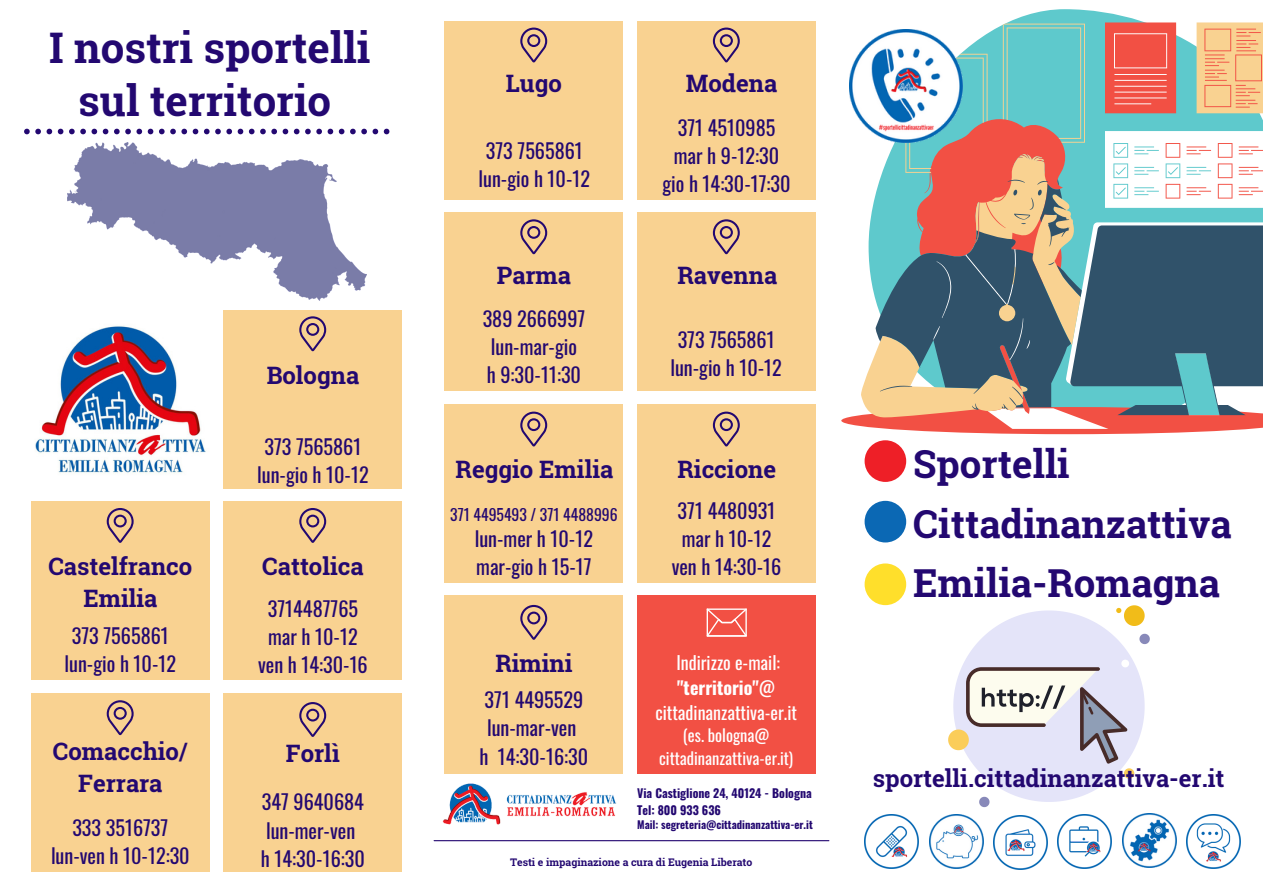
<style>
.page{position:relative;width:1263px;height:894px;background:#fff}
.page>*{position:absolute;margin:0;border:0;box-sizing:border-box;transform-origin:0 0}
.t1{font:700 42.15px/52.8px "Roboto Slab";color:#230871;text-align:center}
.t2{font:700 38.55px/59.6px "Roboto Slab";color:#230871}
.t3{font:700 24px/32.5px "Roboto Slab";color:#230871;text-align:center}
.t4{font:20.25px/28px "Oswald";color:#230871;text-align:center}
.t5{font:18px/24.8px "Oswald";color:#fff;text-align:center}
.t6{font:16.5px/22.5px "Oswald";color:#fff;text-align:center}
.t7{font:15.75px "Oswald";color:#230871}
.t8{font:700 12px/16px "Oswald";color:#230871}
.t9{font:700 10.65px "Oswald";color:#230871}
.t10{font:700 10.5px "Roboto Slab";color:#230871}
.s1{font-weight:700}
</style>
<div class="page">
<svg style="left:1009px;top:9px;width:135px;height:13px;fill:#5ec9cc"></svg>
<svg style="left:841px;top:73px;width:407px;height:361px"></svg>
<svg style="left:932px;top:417px;width:331px;height:12px;fill:#f25044"></svg>
<svg style="left:859px;top:22px;width:404px;height:395px"></svg>
<svg style="left:876px;top:179px;width:387px;height:236px;background:#718589"></svg>
<div style="left:865px;top:440px;width:41px;height:42px;background:#ee1f27;border-radius:50%"></div>
<div style="left:865px;top:500px;width:41px;height:42px;background:#0b68b4;border-radius:50%"></div>
<div style="left:865px;top:563px;width:41px;height:42px;background:#ffdf2b;border-radius:50%"></div>
<img style="left:442px;top:783px;width:175px;height:42px">
<img style="left:67px;top:143px;width:299px;height:157px">
<hr style="left:434px;top:839px;width:395px;height:2px;background:#230871">
<img style="left:850px;top:30px;width:112px;height:112px">
<div style="left:224px;top:310px;width:178px;height:179px;background:#f9d291"></div>
<div style="left:31px;top:501px;width:179px;height:178px;background:#f9d291"></div>
<div style="left:224px;top:501px;width:178px;height:178px;background:#f9d291"></div>
<div style="left:31px;top:692px;width:179px;height:179px;background:#f9d291"></div>
<div style="left:224px;top:692px;width:178px;height:179px;background:#f9d291"></div>
<div style="left:445px;top:595px;width:178px;height:179px;background:#f9d291"></div>
<svg style="left:299px;top:316px;width:27px;height:35px"></svg>
<svg style="left:107px;top:508px;width:27px;height:34px"></svg>
<svg style="left:299px;top:508px;width:27px;height:34px"></svg>
<svg style="left:107px;top:700px;width:27px;height:35px"></svg>
<svg style="left:299px;top:702px;width:27px;height:34px"></svg>
<div style="left:445px;top:21px;width:178px;height:179px;background:#f9d291"></div>
<div style="left:637px;top:21px;width:179px;height:179px;background:#f9d291"></div>
<div style="left:445px;top:212px;width:178px;height:179px;background:#f9d291"></div>
<div style="left:637px;top:212px;width:179px;height:179px;background:#f9d291"></div>
<div style="left:445px;top:404px;width:178px;height:179px;background:#f9d291"></div>
<div style="left:637px;top:404px;width:179px;height:179px;background:#f9d291"></div>
<svg style="left:520px;top:28px;width:27px;height:34px"></svg>
<svg style="left:713px;top:28px;width:27px;height:34px"></svg>
<svg style="left:520px;top:219px;width:27px;height:35px"></svg>
<svg style="left:713px;top:219px;width:27px;height:35px"></svg>
<svg style="left:520px;top:411px;width:27px;height:35px"></svg>
<svg style="left:713px;top:411px;width:27px;height:35px"></svg>
<svg style="left:520px;top:604px;width:27px;height:35px"></svg>
<div style="left:637px;top:595px;width:179px;height:179px;background:#f25044"></div>
<svg style="left:706px;top:608px;width:41px;height:28px"></svg>
<svg style="left:948px;top:605px;width:202px;height:201px"></svg>
<svg style="left:24px;top:129px;width:365px;height:5px"></svg>
<img style="left:35px;top:326px;width:171px;height:148px">
<img style="left:865px;top:814px;width:54px;height:54px">
<img style="left:993px;top:815px;width:54px;height:54px">
<img style="left:1058px;top:814px;width:54px;height:54px">
<img style="left:1187px;top:814px;width:54px;height:54px">
<img style="left:1122px;top:813px;width:54px;height:54px">
<img style="left:929px;top:814px;width:54px;height:54px">
<h1 class="t1" style="left:49px;top:20px;width:323px">I nostri sportelli sul territorio</h1>
<p class="t3" style="left:267px;top:358px;width:94px">Bologna</p>
<p class="t3" style="left:48px;top:548px;width:145px">Castelfranco<br>Emilia</p>
<p class="t4" style="left:65px;top:620px;width:113px">373 7565861 lun-gio h 10-12</p>
<p class="t4" style="left:257px;top:431px;width:113px">373 7565861 lun-gio h 10-12</p>
<p class="t3" style="left:262px;top:548px;width:103px">Cattolica</p>
<p class="t4" style="left:258px;top:593px;width:111px">3714487765 mar h 10-12 ven h 14:30-16</p>
<p class="t3" style="left:53px;top:733px;width:136px">Comacchio/<br>Ferrara</p>
<p class="t3" style="left:286px;top:736px;width:56px">Forlì</p>
<p class="t4" style="left:261px;top:787px;width:105px;text-align:left">347 9640684 lun-mer-ven<br>h 14:30-16:30</p>
<p class="t4" style="left:51px;top:812px;width:140px">333 3516737 lun-ven h 10-12:30</p>
<p class="t3" style="left:506px;top:66px;width:58px">Lugo</p>
<p class="t3" style="left:686px;top:66px;width:93px">Modena</p>
<p class="t4" style="left:479px;top:136px;width:113px">373 7565861 lun-gio h 10-12</p>
<p class="t4" style="left:662px;top:112px;width:130px">371 4510985 mar h 9-12:30 gio h 14:30-17:30</p>
<p class="t3" style="left:497px;top:258px;width:76px">Parma</p>
<p class="t3" style="left:677px;top:258px;width:101px">Ravenna</p>
<p class="t4" style="left:483px;top:303px;width:104px;text-align:left">389 2666997 lun-mar-gio<br>h 9:30-11:30</p>
<p class="t4" style="left:670px;top:324px;width:113px">373 7565861 lun-gio h 10-12</p>
<p class="t3" style="left:456px;top:452px;width:159px">Reggio Emilia</p>
<p class="t3" style="left:677px;top:452px;width:100px">Riccione</p>
<p class="t7" style="left:450px;top:502px;width:169px">371 4495493 / 371 4488996</p>
<p class="t4" style="left:475px;top:524px;width:120px;text-align:left">lun-mer h 10-12 mar-gio h 15-17</p>
<p class="t4" style="left:672px;top:496px;width:111px">371 4480931 mar h 10-12 ven h 14:30-16</p>
<p class="t3" style="left:495px;top:646px;width:79px">Rimini</p>
<p class="t4" style="left:480px;top:685px;width:110px">371 4495529 lun-mar-ven<br>h 14:30-16:30</p>
<p class="t5" style="left:655px;top:649px;width:143px">Indirizzo e-mail: <span class="s1">"territorio"</span>@ cittadinanzattiva-er.it</p>
<p class="t6" style="left:659px;top:723px;width:136px">(es. bologna@ cittadinanzattiva-er.it)</p>
<p class="t8" style="left:637px;top:784px;width:176px">Via Castiglione 24, 40124 - Bologna<br>Tel: 800 933 636</p>
<p class="t9" style="left:637px;top:815px;width:177px">Mail: segreteria@cittadinanzattiva-er.it</p>
<p class="t10" style="left:510px;top:855px;width:244px">Testi e impaginazione a cura di Eugenia Liberato</p>
<h2 class="t2" style="left:913px;top:433px;width:320px">Sportelli<br>Cittadinanzattiva<br>Emilia-Romagna</h2>
<p class="t3" style="left:873px;top:761px;width:353px">sportelli.cittadinanzattiva-er.it</p>
</div>
